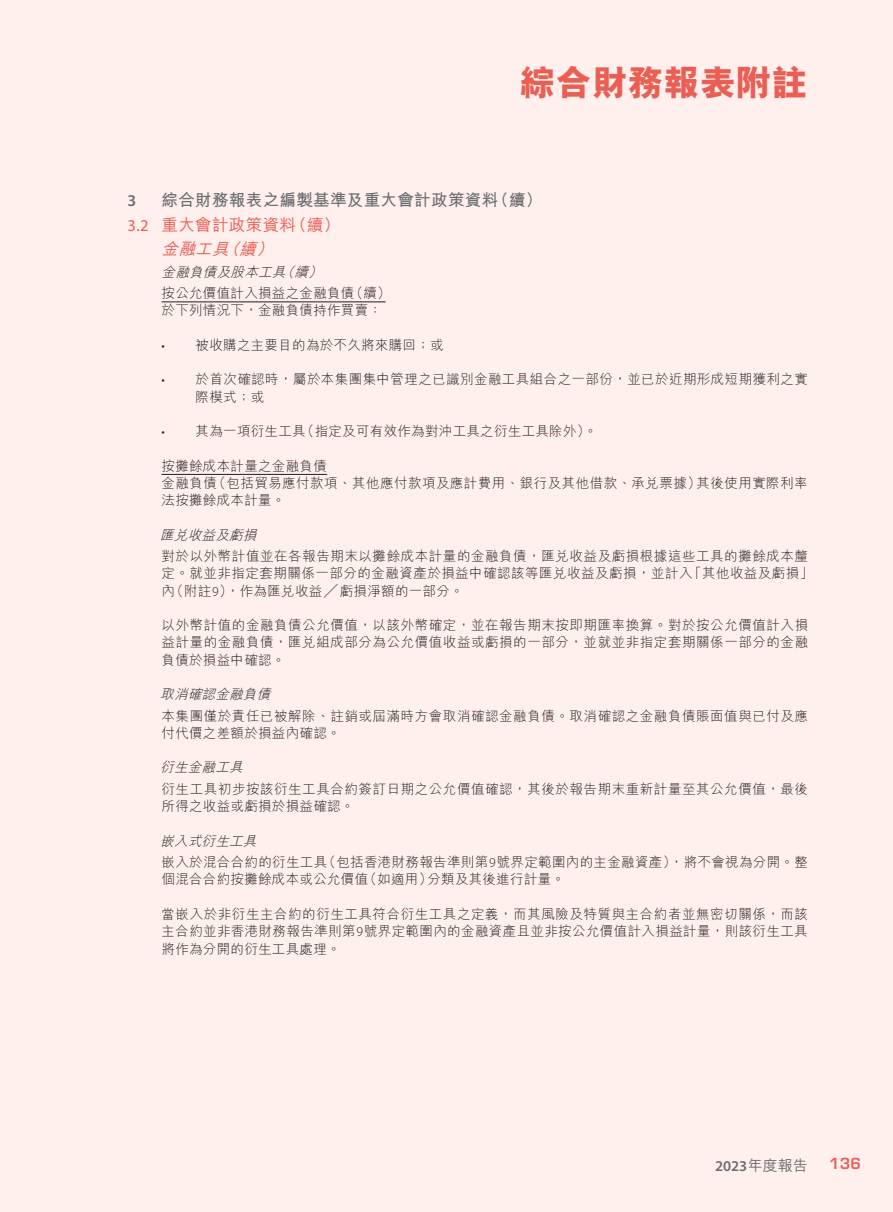
<style>
.page{position:relative;width:893px;height:1212px;background:#ffefed}
.page>*{position:absolute;margin:0;border:0;box-sizing:border-box;transform-origin:0 0}
.t1{font:800 36px "M Hei HK";color:#ea5f54}
.t2{font:700 16.5px "M Hei HK";letter-spacing:.02em;color:#6c6d70}
.t3{font:500 16.5px "M Hei HK";letter-spacing:.02em;color:#ea5f54}
.t4{font:italic 500 16.5px "M Hei HK";color:#ea5f54}
.t5{font:16.5px "Myriad Pro";color:#ea5f54}
.t6{font:600 16.5px "Myriad Pro";color:#6c6d70}
.t7{font:600 15px "Myriad Pro";color:#6c6d70}
.t8{font:600 15px "Eurostile LT Std";color:#ea5f54}
.t9{font:300 13.5px/17.2px "M Hei HK";letter-spacing:.03em;color:#231f20}
.t10{font:italic 300 13.5px "M Hei HK";color:#231f20}
.t11{font:300 13.5px "Myriad Pro";color:#231f20}
.s1{font-family:"Myriad Pro"}
.s2{font-family:"M Hei HK";font-weight:500}
</style>
<div class="page">
<hr style="left:162px;top:301px;width:224px;height:1px;background:#231f20">
<hr style="left:162px;top:474px;width:165px;height:1px;background:#231f20">
<h1 class="t1" style="left:520px;top:65px;width:289px">綜合財務報表附註</h1>
<p class="t6" style="left:128px;top:190px;width:10px">3</p>
<p class="t5" style="left:128px;top:215px;width:23px">3.2</p>
<p class="t2" style="left:162px;top:188px;width:338px">綜合財務報表之編製基準及重大會計政策資料</p>
<p class="t2" style="left:492px;top:188px;width:52px">（續(</p>
<p class="t3" style="left:162px;top:213px;width:136px">重大會計政策資料</p>
<p class="t3" style="left:290px;top:213px;width:52px">（續(</p>
<p class="t4" style="left:162px;top:237px;width:102px">金融工具續</p>
<p class="t4" style="left:223px;top:237px;width:24px">（</p>
<p class="t4" style="left:256px;top:237px;width:24px">(</p>
<p class="t10" style="left:162px;top:265px;width:151px">金融負債及股本工具續</p>
<p class="t10" style="left:281px;top:265px;width:19px">（</p>
<p class="t10" style="left:308px;top:265px;width:19px">(</p>
<p class="t9" style="left:350px;top:284px;width:43px">（續(</p>
<p class="t9" style="left:162px;top:284px;width:222px">按公允價值計入損益之金融負債<br>於下列情況下，金融負債持作買賣：</p>
<p class="t9" style="left:196px;top:336px;width:250px">被收購之主要目的為於不久將來購回；或</p>
<p class="t11" style="left:162px;top:338px;width:5px">•</p>
<p class="t11" style="left:162px;top:372px;width:5px">•</p>
<p class="t9" style="left:196px;top:371px;width:614px">於首次確認時，屬於本集團集中管理之已識別金融工具組合之一部份，並已於近期形成短期獲利之實</p>
<p class="t9" style="left:196px;top:388px;width:70px">際模式；或</p>
<p class="t9" style="left:301px;top:422px;width:298px">（指定及可有效作為對沖工具之衍生工具除外。(</p>
<p class="t9" style="left:196px;top:422px;width:112px">其為一項衍生工具</p>
<p class="t11" style="left:162px;top:424px;width:5px">•</p>
<p class="t9" style="left:162px;top:457px;width:167px">按攤餘成本計量之金融負債</p>
<p class="t9" style="left:212px;top:474px;width:490px">（包括貿易應付款項、其他應付款項及應計費用、銀行及其他借款、承兌票據）</p>
<p class="t9" style="left:696px;top:474px;width:113px">其後使用實際利率</p>
<p class="t9" style="left:162px;top:474px;width:125px">金融負債<br>法按攤餘成本計量。</p>
<p class="t10" style="left:160px;top:528px;width:101px">匯兌收益及虧損</p>
<p class="t9" style="left:688px;top:547px;width:127px;text-indent:-526px">對於以外幣計值並在各報告期末以攤餘成本計量的金融負債，匯兌收益及虧損根據這些工具的攤餘成本釐「其他收益及虧損「</p>
<p class="t9" style="left:170px;top:565px;width:524px;text-indent:-9px">定。就並非指定套期關係一部分的金融資產於損益中確認該等匯兌收益及虧損，並計入（附註 ，）<span class="s1">9</span> 作為匯兌收益╱虧損淨額的一部分。</p>
<p class="t9" style="left:162px;top:582px;width:15px">內</p>
<p class="t9" style="left:162px;top:616px;width:648px;text-align:justify">以外幣計值的金融負債公允價值，以該外幣確定，並在報告期末按即期匯率換算。對於按公允價值計入損益計量的金融負債，匯兌組成部分為公允價值收益或虧損的一部分，並就並非指定套期關係一部分的金融負債於損益中確認。</p>
<p class="t10" style="left:160px;top:687px;width:115px">取消確認金融負債</p>
<p class="t9" style="left:162px;top:707px;width:648px">本集團僅於責任已被解除、註銷或屆滿時方會取消確認金融負債。取消確認之金融負債賬面值與已付及應付代價之差額於損益內確認。</p>
<p class="t10" style="left:160px;top:760px;width:88px">衍生金融工具</p>
<p class="t9" style="left:162px;top:780px;width:648px">衍生工具初步按該衍生工具合約簽訂日期之公允價值確認，其後於報告期末重新計量至其公允價值，最後所得之收益或虧損於損益確認。</p>
<p class="t10" style="left:160px;top:834px;width:101px">嵌入式衍生工具</p>
<p class="t9" style="left:323px;top:853px;width:487px">（包括香港財務報告準則第<span class="s1">9</span>號界定範圍內的主金融資產，）將不會視為分開。整</p>
<p class="t9" style="left:162px;top:853px;width:167px">嵌入於混合合約的衍生工具</p>
<p class="t9" style="left:363px;top:871px;width:70px">（如適用）</p>
<p class="t9" style="left:162px;top:871px;width:208px">個混合合約按攤餘成本或公允價值</p>
<p class="t9" style="left:162px;top:905px;width:648px;text-align:justify">當嵌入於非衍生主合約的衍生工具符合衍生工具之定義，而其風險及特質與主合約者並無密切關係，而該主合約並非香港財務報告準則第<span class="s1">9</span>號界定範圍內的金融資產且並非按公允價值計入損益計量，則該衍生工具將作為分開的衍生工具處理。</p>
<p class="t9" style="left:427px;top:871px;width:139px">分類及其後進行計量。</p>
<p class="t7" style="left:715px;top:1156px;width:94px">2023<span class="s2">年度報告</span></p>
<p class="t8" style="left:829px;top:1154px;width:33px">136</p>
</div>
